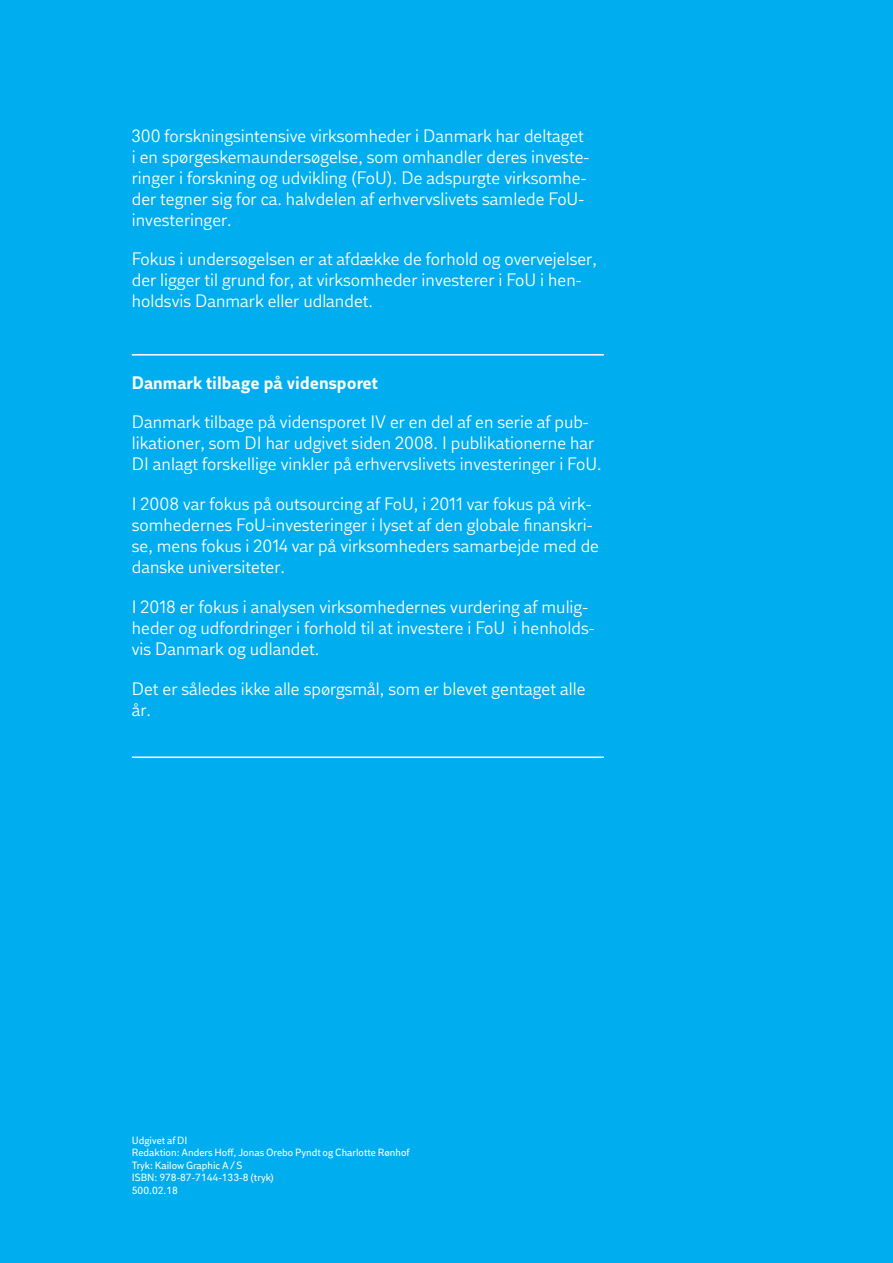
<style>
.page{position:relative;width:893px;height:1263px;background:#00aeef}
.page>*{position:absolute;margin:0;border:0;box-sizing:border-box;transform-origin:0 0}
.t1{font:18px/21px "DI Sans";color:#fff}
.t2{font:700 18px "DI Sans";color:#fff}
.t3{font:10.5px/12.6px "DI Sans";color:#fff}
</style>
<div class="page">
<hr style="left:132px;top:354px;width:472px;height:2px;background:#fff">
<hr style="left:132px;top:756px;width:472px;height:2px;background:#fff">
<p class="t1" style="left:132px;top:125px;width:459px">300 forskningsintensive virksomheder i Danmark har deltaget i en spørgeskemaundersøgelse, som omhandler deres investe&shy;ringer i forskning og udvikling (FoU). De adspurgte virksomhe&shy;der tegner sig for ca. halvdelen af erhvervslivets samlede FoU&shy;investeringer.</p>
<p class="t1" style="left:132px;top:249px;width:466px">Fokus i undersøgelsen er at afdække de forhold og overvejelser, der ligger til grund for, at virksomheder investerer i FoU i hen&shy;holdsvis Danmark eller udlandet.</p>
<p class="t2" style="left:132px;top:372px;width:248px">Danmark tilbage på vidensporet</p>
<p class="t1" style="left:132px;top:412px;width:471px">Danmark tilbage på vidensporet IV er en del af en serie af pub&shy;likationer, som DI har udgivet siden 2008. I publikationerne har<br>DI anlagt forskellige vinkler på erhvervslivets investeringer i FoU.</p>
<p class="t1" style="left:132px;top:494px;width:469px">I 2008 var fokus på outsourcing af FoU, i 2011 var fokus på virk&shy;somhedernes FoU-investeringer i lyset af den globale finanskri&shy;se, mens fokus i 2014 var på virksomheders samarbejde med de danske universiteter.</p>
<p class="t1" style="left:132px;top:597px;width:464px">I 2018 er fokus i analysen virksomhedernes vurdering af mulig&shy;heder og udfordringer i forhold til at investere i FoU i henholds&shy;vis Danmark og udlandet.</p>
<p class="t1" style="left:132px;top:678px;width:455px">Det er således ikke alle spørgsmål, som er blevet gentaget alle år.</p>
<p class="t3" style="left:132px;top:1134px;width:279px">Udgivet af DI<br>Redaktion: Anders Hoff, Jonas Orebo Pyndt og Charlotte Rønhof<br>Tryk: Kailow Graphic A/S<br>ISBN: 978-87-7144-133-8 (tryk)<br>500.02.18</p>
</div>
